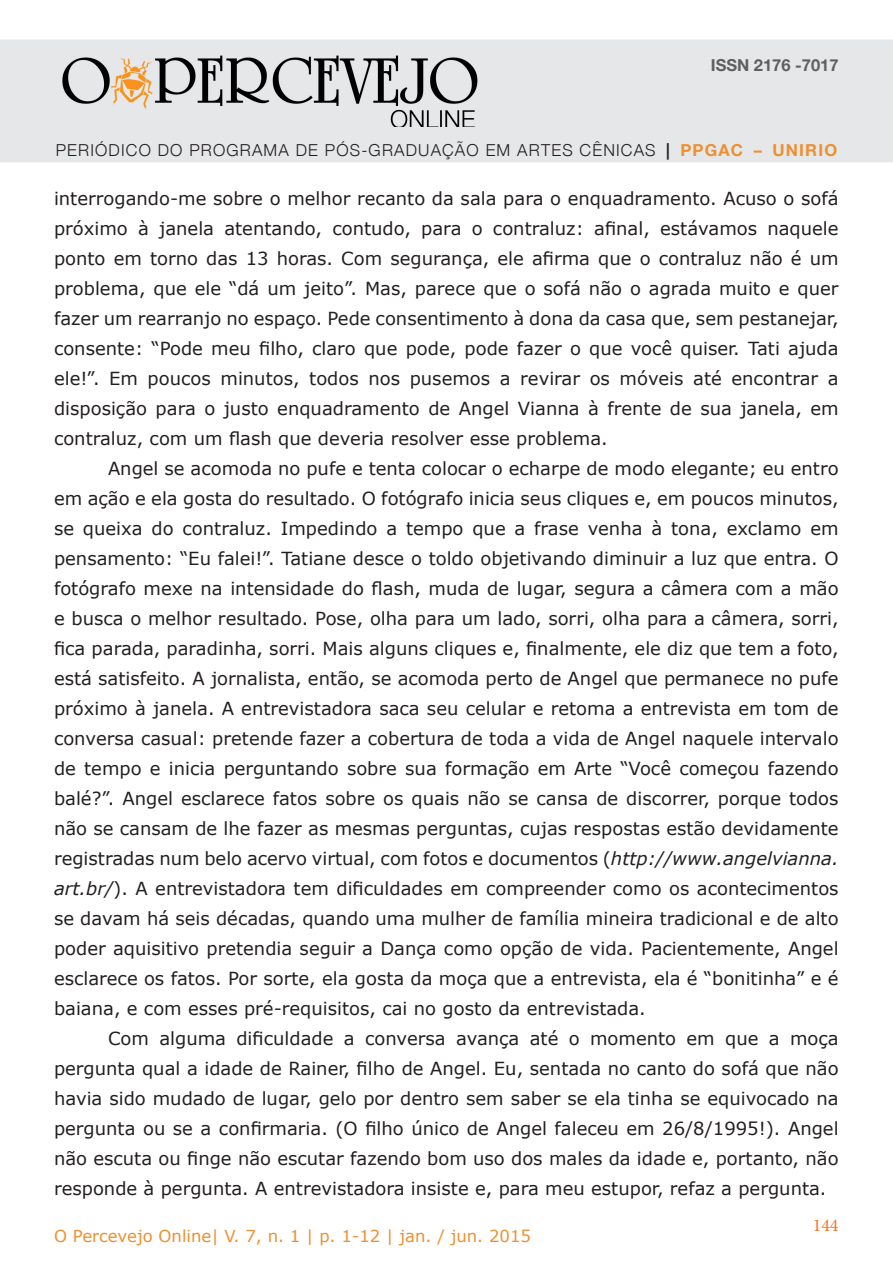
<style>
.page{position:relative;width:893px;height:1263px;background:#fff}
.page>*{position:absolute;margin:0;border:0;box-sizing:border-box;transform-origin:0 0}
.t1{font:18px/30px "Verdana";color:#231f20;text-align:justify}
.t2{font:18px "Minion Pro";color:#f47521}
.t3{font:300 16.5px "Helvetica Neue";letter-spacing:.07em;color:#231f20}
.t4{font:16.5px "Verdana";color:#ed9030}
.t5{font:700 16.5px "Helvetica Neue";color:#5f5f62}
.s1{font-weight:700}
.s2{font-weight:700;color:#ed9030}
.s3{font-style:italic}
</style>
<div class="page">
<div style="left:0;top:40px;width:893px;height:122px;background:#e6e7e9"></div>
<img style="left:62px;top:55px;width:416px;height:71px">
<p class="t5" style="left:711px;top:50px;width:129px">ISSN 2176 -7017</p>
<p class="t3" style="left:56px;top:136px;width:783px">PERIÓDICO DO PROGRAMA DE PÓS-GRADUAÇÃO EM ARTES CÊNICAS <span class="s1">|</span> <span class="s2">PPGAC – UNIRIO</span></p>
<p class="t1" style="left:54px;top:183px;width:786px">interrogando-me sobre o melhor recanto da sala para o enquadramento. Acuso o sofá próximo à janela atentando, contudo, para o contraluz: afinal, estávamos naquele ponto em torno das 13 horas. Com segurança, ele afirma que o contraluz não é um problema, que ele “dá um jeito”. Mas, parece que o sofá não o agrada muito e quer fazer um rearranjo no espaço. Pede consentimento à dona da casa que, sem pestanejar, consente: “Pode meu filho, claro que pode, pode fazer o que você quiser. Tati ajuda ele!”. Em poucos minutos, todos nos pusemos a revirar os móveis até encontrar a disposição para o justo enquadramento de Angel Vianna à frente de sua janela, em contraluz, com um flash que deveria resolver esse problema.</p>
<p class="t1" style="left:54px;top:453px;width:786px;text-indent:54px">Angel se acomoda no pufe e tenta colocar o echarpe de modo elegante; eu entro em ação e ela gosta do resultado. O fotógrafo inicia seus cliques e, em poucos minutos, se queixa do contraluz. Impedindo a tempo que a frase venha à tona, exclamo em pensamento: “Eu falei!”. Tatiane desce o toldo objetivando diminuir a luz que entra. O fotógrafo mexe na intensidade do flash, muda de lugar, segura a câmera com a mão e busca o melhor resultado. Pose, olha para um lado, sorri, olha para a câmera, sorri, fica parada, paradinha, sorri. Mais alguns cliques e, finalmente, ele diz que tem a foto, está satisfeito. A jornalista, então, se acomoda perto de Angel que permanece no pufe próximo à janela. A entrevistadora saca seu celular e retoma a entrevista em tom de conversa casual: pretende fazer a cobertura de toda a vida de Angel naquele intervalo de tempo e inicia perguntando sobre sua formação em Arte “Você começou fazendo balé?”. Angel esclarece fatos sobre os quais não se cansa de discorrer, porque todos não se cansam de lhe fazer as mesmas perguntas, cujas respostas estão devidamente registradas num belo acervo virtual, com fotos e documentos (<span class="s3">http://www.angelvianna. art.br/</span>). A entrevistadora tem dificuldades em compreender como os acontecimentos se davam há seis décadas, quando uma mulher de família mineira tradicional e de alto poder aquisitivo pretendia seguir a Dança como opção de vida. Pacientemente, Angel esclarece os fatos. Por sorte, ela gosta da moça que a entrevista, ela é “bonitinha” e é baiana, e com esses pré-requisitos, cai no gosto da entrevistada.</p>
<p class="t1" style="left:54px;top:1023px;width:786px;text-indent:54px">Com alguma dificuldade a conversa avança até o momento em que a moça pergunta qual a idade de Rainer, filho de Angel. Eu, sentada no canto do sofá que não havia sido mudado de lugar, gelo por dentro sem saber se ela tinha se equivocado na pergunta ou se a confirmaria. (O filho único de Angel faleceu em 26/8/1995!). Angel não escuta ou finge não escutar fazendo bom uso dos males da idade e, portanto, não responde à pergunta. A entrevistadora insiste e, para meu estupor, refaz a pergunta.</p>
<p class="t4" style="left:54px;top:1224px;width:479px">O Percevejo Online| V. 7, n. 1 | p. 1-12 | jan. / jun. 2015</p>
<p class="t2" style="left:813px;top:1213px;width:27px">144</p>
</div>
